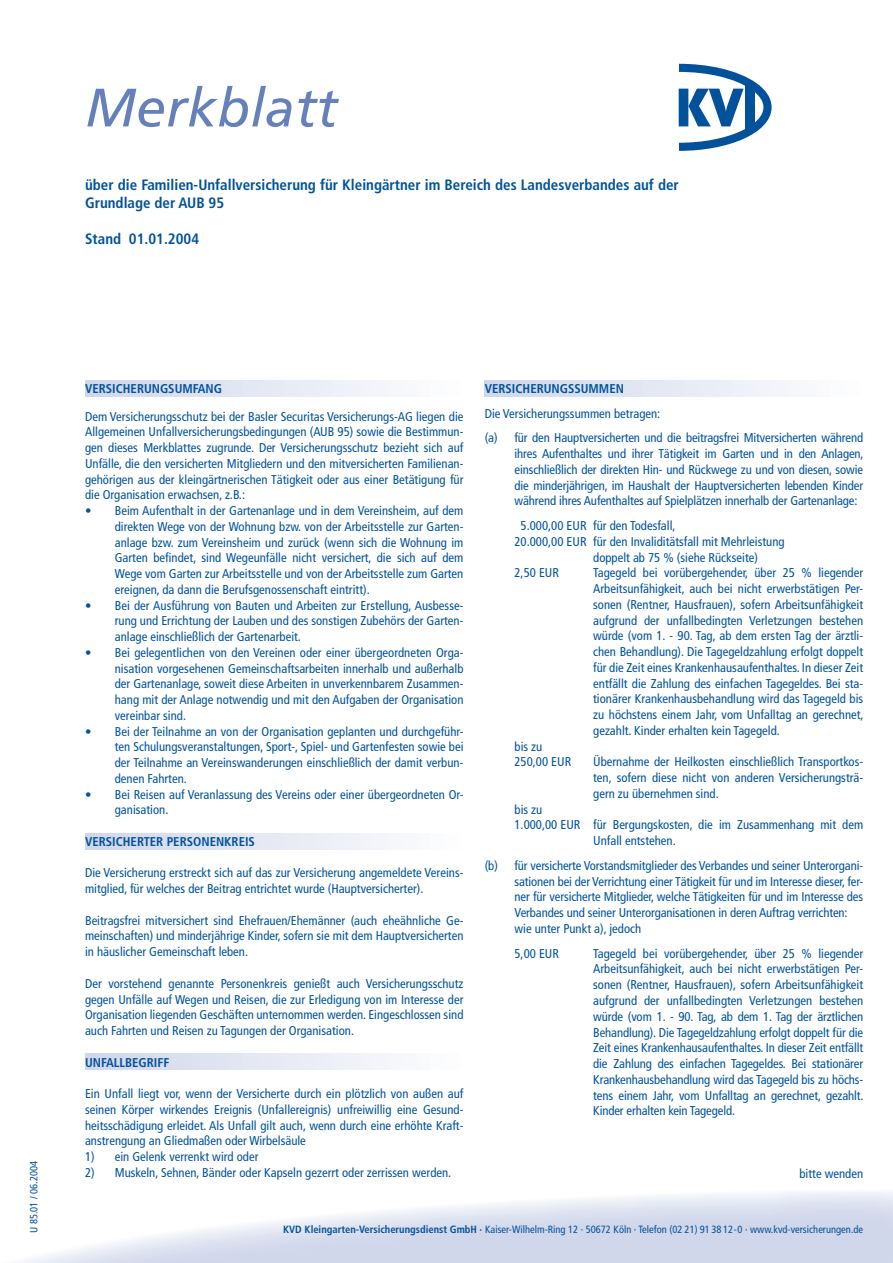
<style>
.page{position:relative;width:893px;height:1263px;background:#fff}
.page>*{position:absolute;margin:0;border:0;box-sizing:border-box;transform-origin:0 0}
.t1{font:italic 54px "Frutiger";color:#6681ba}
.t2{font:700 condensed 15px/18px "Frutiger";color:#01529b}
.t3{font:condensed 12.75px/15.8px "Frutiger";color:#01529b;text-align:justify}
.t4{font:700 condensed 12.75px "Frutiger";color:#01529b}
.t5{font:condensed 10.5px "Frutiger";color:#01529b}
.s1{font-weight:700}
</style>
<div class="page">
<svg style="left:678px;top:63px;width:94px;height:88px"></svg>
<div style="left:745px;top:84px;width:10px;height:47px;background:#01529b"></div>
<div style="left:85px;top:381px;width:378px;height:16px;background:linear-gradient(to right,#d0d6ea,#fdfefe)"></div>
<div style="left:85px;top:833px;width:378px;height:17px;background:linear-gradient(to right,#d0d6ea,#fdfefe)"></div>
<div style="left:485px;top:381px;width:378px;height:16px;background:linear-gradient(to right,#d0d6ea,#fdfefe)"></div>
<div style="left:85px;top:1053px;width:378px;height:17px;background:linear-gradient(to right,#d0d6ea,#fdfefe)"></div>
<h1 class="t1" style="left:85px;top:76px;width:254px">Merkblatt</h1>
<p class="t2" style="left:85px;top:176px;width:595px">über die Familien-Unfallversicherung für Kleingärtner im Bereich des Landesverbandes auf der<br>Grundlage der AUB 95</p>
<p class="t2" style="left:85px;top:230px;width:116px">Stand 01.01.2004</p>
<p class="t5" style="left:28px;top:1233px;width:73px;rotate:-90deg">U 85.01 / 06.2004</p>
<p class="t4" style="left:85px;top:381px;width:139px">VERSICHERUNGSUMFANG</p>
<p class="t3" style="left:85px;top:408px;width:380px">Dem Versicherungsschutz bei der Basler Securitas Versicherungs-AG liegen die Allgemeinen Unfallversicherungsbedingungen (AUB 95) sowie die Bestimmun&shy;gen dieses Merkblattes zugrunde. Der Versicherungsschutz bezieht sich auf Unfälle, die den versicherten Mitgliedern und den mitversicherten Familienan&shy;gehörigen aus der kleingärtnerischen Tätigkeit oder aus einer Betätigung für die Organisation erwachsen, z.B.:</p>
<p class="t3" style="left:115px;top:503px;width:350px;text-indent:-30px">• Beim Aufenthalt in der Gartenanlage und in dem Vereinsheim, auf dem direkten Wege von der Wohnung bzw. von der Arbeitsstelle zur Garten&shy;anlage bzw. zum Vereinsheim und zurück (wenn sich die Wohnung im Garten befindet, sind Wegeunfälle nicht versichert, die sich auf dem Wege vom Garten zur Arbeitsstelle und von der Arbeitsstelle zum Garten ereignen, da dann die Berufsgenossenschaft eintritt).</p>
<p class="t3" style="left:115px;top:597px;width:350px;text-indent:-30px">• Bei der Ausführung von Bauten und Arbeiten zur Erstellung, Ausbesse&shy;rung und Errichtung der Lauben und des sonstigen Zubehörs der Garten&shy;anlage einschließlich der Gartenarbeit.</p>
<p class="t3" style="left:115px;top:645px;width:350px;text-indent:-30px">• Bei gelegentlichen von den Vereinen oder einer übergeordneten Orga&shy;nisation vorgesehenen Gemeinschaftsarbeiten innerhalb und außerhalb der Gartenanlage, soweit diese Arbeiten in unverkennbarem Zusammen&shy;hang mit der Anlage notwendig und mit den Aufgaben der Organisation vereinbar sind.</p>
<p class="t3" style="left:115px;top:723px;width:350px;text-indent:-30px">• Bei der Teilnahme an von der Organisation geplanten und durchgeführ&shy;ten Schulungsveranstaltungen, Sport-, Spiel- und Gartenfesten sowie bei der Teilnahme an Vereinswanderungen einschließlich der damit verbun&shy;denen Fahrten.</p>
<p class="t3" style="left:115px;top:786px;width:350px;text-indent:-30px">• Bei Reisen auf Veranlassung des Vereins oder einer übergeordneten Or&shy;ganisation.</p>
<p class="t4" style="left:85px;top:834px;width:171px">VERSICHERTER PERSONENKREIS</p>
<p class="t3" style="left:85px;top:865px;width:380px">Die Versicherung erstreckt sich auf das zur Versicherung angemeldete Vereins&shy;mitglied, für welches der Beitrag entrichtet wurde (Hauptversicherter).</p>
<p class="t3" style="left:85px;top:912px;width:380px">Beitragsfrei mitversichert sind Ehefrauen/Ehemänner (auch eheähnliche Ge&shy;meinschaften) und minderjährige Kinder, sofern sie mit dem Hauptversicherten in häuslicher Gemeinschaft leben.</p>
<p class="t3" style="left:85px;top:975px;width:380px">Der vorstehend genannte Personenkreis genießt auch Versicherungsschutz gegen Unfälle auf Wegen und Reisen, die zur Erledigung von im Interesse der Organisation liegenden Geschäften unternommen werden. Eingeschlossen sind auch Fahrten und Reisen zu Tagungen der Organisation.</p>
<p class="t4" style="left:85px;top:1054px;width:86px">UNFALLBEGRIFF</p>
<p class="t3" style="left:85px;top:1086px;width:380px">Ein Unfall liegt vor, wenn der Versicherte durch ein plötzlich von außen auf seinen Körper wirkendes Ereignis (Unfallereignis) unfreiwillig eine Gesund&shy;heitsschädigung erleidet. Als Unfall gilt auch, wenn durch eine erhöhte Kraft&shy;anstrengung an Gliedmaßen oder Wirbelsäule</p>
<p class="t3" style="left:85px;top:1149px;width:175px">1) ein Gelenk verrenkt wird oder</p>
<p class="t3" style="left:85px;top:1164px;width:368px">2) Muskeln, Sehnen, Bänder oder Kapseln gezerrt oder zerrissen werden.</p>
<p class="t4" style="left:485px;top:381px;width:141px">VERSICHERUNGSSUMMEN</p>
<p class="t3" style="left:485px;top:401px;width:380px;line-height:24.8px">Die Versicherungssummen betragen:<br>(a) für den Hauptversicherten und die beitragsfrei Mitversicherten während</p>
<p class="t3" style="left:514px;top:446px;width:351px">ihres Aufenthaltes und ihrer Tätigkeit im Garten und in den Anlagen, einschließlich der direkten Hin- und Rückwege zu und von diesen, sowie die minderjährigen, im Haushalt der Hauptversicherten lebenden Kinder während ihres Aufenthaltes auf Spielplätzen innerhalb der Gartenanlage:</p>
<p class="t3" style="left:521px;top:518px;width:156px">5.000,00 EUR für den Todesfall,</p>
<p class="t3" style="left:514px;top:534px;width:272px">20.000,00 EUR für den Invaliditätsfall mit Mehrleistung</p>
<p class="t3" style="left:593px;top:549px;width:166px">doppelt ab 75 % (siehe Rückseite)</p>
<p class="t3" style="left:514px;top:565px;width:46px">2,50 EUR</p>
<p class="t3" style="left:593px;top:565px;width:272px">Tagegeld bei vorübergehender, über 25 % liegender Arbeitsunfähigkeit, auch bei nicht erwerbstätigen Per&shy;sonen (Rentner, Hausfrauen), sofern Arbeitsunfähigkeit aufgrund der unfallbedingten Verletzungen bestehen würde (vom 1. - 90. Tag, ab dem ersten Tag der ärztli&shy;chen Behandlung). Die Tagegeldzahlung erfolgt doppelt für die Zeit eines Krankenhausaufenthaltes. In dieser Zeit entfällt die Zahlung des einfachen Tagegeldes. Bei sta&shy;tionärer Krankenhausbehandlung wird das Tagegeld bis zu höchstens einem Jahr, vom Unfalltag an gerechnet, gezahlt. Kinder erhalten kein Tagegeld.</p>
<p class="t3" style="left:514px;top:738px;width:58px">bis zu<br>250,00 EUR</p>
<p class="t3" style="left:593px;top:754px;width:272px">Übernahme der Heilkosten einschließlich Transportkos&shy;ten, sofern diese nicht von anderen Versicherungsträ&shy;gern zu übernehmen sind.</p>
<p class="t3" style="left:514px;top:801px;width:29px">bis zu</p>
<p class="t3" style="left:514px;top:817px;width:350px">1.000,00 EUR für Bergungskosten, die im Zusammenhang mit dem</p>
<p class="t3" style="left:593px;top:833px;width:84px">Unfall entstehen.</p>
<p class="t3" style="left:514px;top:858px;width:350px;text-align:left;text-indent:-30px">(b) für versicherte Vorstandsmitglieder des Verbandes und seiner Unterorgani&shy;sationen bei der Verrichtung einer Tätigkeit für und im Interesse dieser, fer&shy;ner für versicherte Mitglieder, welche Tätigkeiten für und im Interesse des Verbandes und seiner Unterorganisationen in deren Auftrag verrichten: wie unter Punkt a), jedoch</p>
<p class="t3" style="left:514px;top:945px;width:46px">5,00 EUR</p>
<p class="t3" style="left:593px;top:945px;width:272px">Tagegeld bei vorübergehender, über 25 % liegender Arbeitsunfähigkeit, auch bei nicht erwerbstätigen Per&shy;sonen (Rentner, Hausfrauen), sofern Arbeitsunfähigkeit aufgrund der unfallbedingten Verletzungen bestehen würde (vom 1. - 90. Tag, ab dem 1. Tag der ärztlichen Behandlung). Die Tagegeldzahlung erfolgt doppelt für die Zeit eines Krankenhausaufenthaltes. In dieser Zeit entfällt die Zahlung des einfachen Tagegeldes. Bei stationärer Krankenhausbehandlung wird das Tagegeld bis zu höchs&shy;tens einem Jahr, vom Unfalltag an gerechnet, gezahlt.<br>Kinder erhalten kein Tagegeld.</p>
<p class="t3" style="left:799px;top:1166px;width:65px">bitte wenden</p>
<p class="t5" style="left:283px;top:1223px;width:581px"><span class="s1">KVD Kleingarten-Versicherungsdienst GmbH ·</span> Kaiser-Wilhelm-Ring 12 · 50672 Köln · Telefon (02 21) 91 38 12-0 · www.kvd-versicherungen.de</p>
</div>
